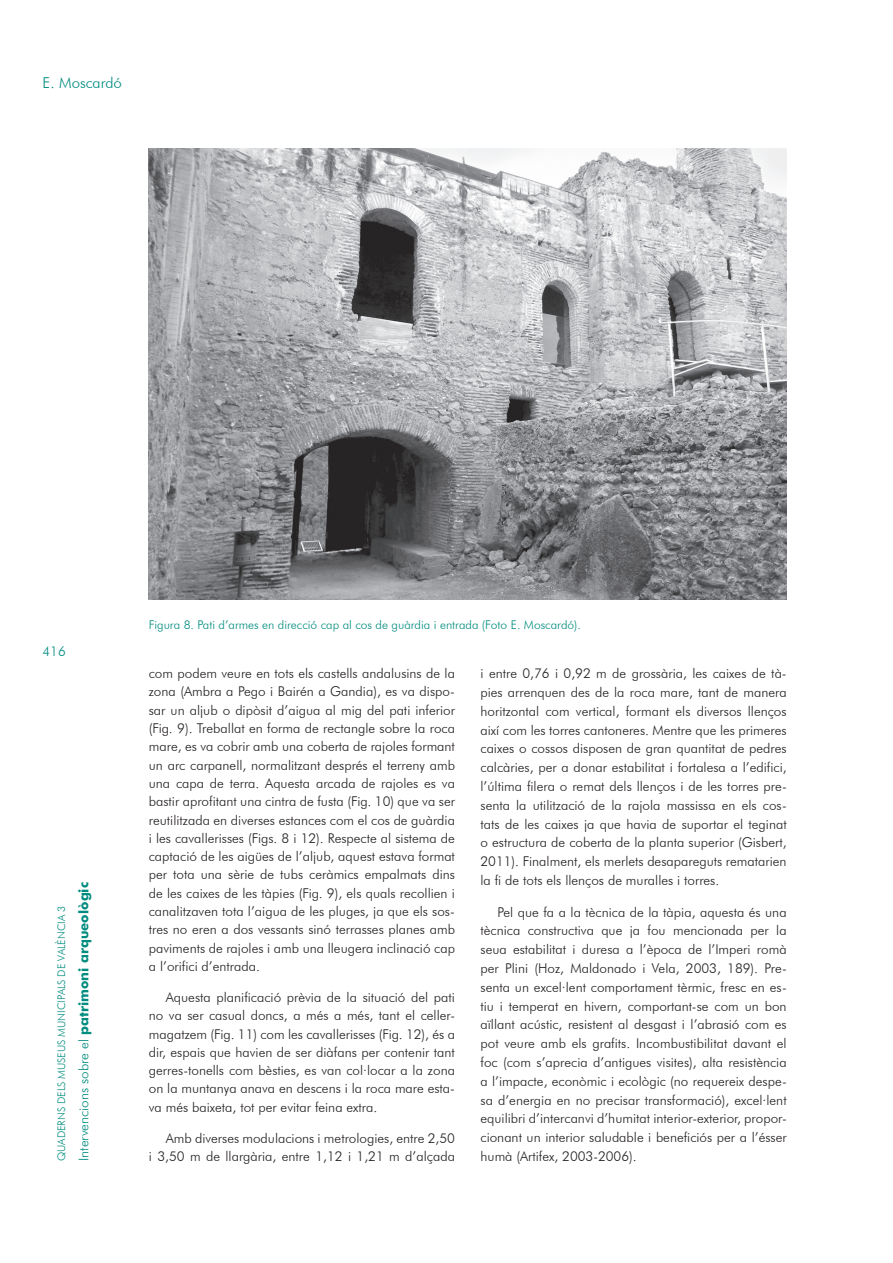
<style>
.page{position:relative;width:893px;height:1263px;background:#fff}
.page>*{position:absolute;margin:0;border:0;box-sizing:border-box;transform-origin:0 0}
.t1{font:300 15px "Futura BT";color:#008c7f}
.t2{font:300 13.5px/18.8px "Futura BT";color:#231f20;text-align:justify}
.t3{font:300 13.5px "Futura BT";color:#008c7f}
.t4{font:300 12px "Futura BT";color:#008c7f}
.t5{font:300 10.5px "Futura BT";color:#008c7f}
.s1{font-weight:700}
</style>
<div class="page">
<img style="left:148px;top:149px;width:639px;height:451px">
<p class="t1" style="left:43px;top:73px;width:81px">E. Moscardó</p>
<p class="t3" style="left:43px;top:643px;width:25px">416</p>
<p class="t5" style="left:55px;top:1161px;width:256px;rotate:-90deg">QUADERNS DELS MUSEUS MUNICIPALS DE VALÈNCIA 3</p>
<p class="t3" style="left:75px;top:1161px;width:280px;rotate:-90deg">Intervencions sobre el <span class="s1">patrimoni arqueològic</span></p>
<p class="t4" style="left:149px;top:617px;width:434px">Figura 8. Pati d’armes en direcció cap al cos de guàrdia i entrada (Foto E. Moscardó).</p>
<p class="t2" style="left:149px;top:664px;width:308px;line-height:18.3px">com podem veure en tots els castells andalusins de la zona (Ambra a Pego i Bairén a Gandia), es va dispo&shy;sar un aljub o dipòsit d’aigua al mig del pati inferior (Fig. 9). Treballat en forma de rectangle sobre la roca mare, es va cobrir amb una coberta de rajoles formant un arc carpanell, normalitzant després el terreny amb una capa de terra. Aquesta arcada de rajoles es va bastir aprofitant una cintra de fusta (Fig. 10) que va ser reutilitzada en diverses estances com el cos de guàrdia i les cavallerisses (Figs. 8 i 12). Respecte al sistema de captació de les aigües de l’aljub, aquest estava format per tota una sèrie de tubs ceràmics empalmats dins de les caixes de les tàpies (Fig. 9), els quals recollien i canalitzaven tota l’aigua de les pluges, ja que els sos&shy;tres no eren a dos vessants sinó terrasses planes amb paviments de rajoles i amb una lleugera inclinació cap a l’orifici d’entrada.</p>
<p class="t2" style="left:149px;top:988px;width:308px;line-height:18.3px;text-indent:17px">Aquesta planificació prèvia de la situació del pati no va ser casual doncs, a més a més, tant el celler&shy;magatzem (Fig. 11) com les cavallerisses (Fig. 12), és a dir, espais que havien de ser diàfans per contenir tant gerres-tonells com bèsties, es van col·locar a la zona on la muntanya anava en descens i la roca mare esta&shy;va més baixeta, tot per evitar feina extra.</p>
<p class="t2" style="left:149px;top:1129px;width:308px;line-height:18.3px;text-align:right">Amb diverses modulacions i metrologies, entre 2,50<br>i 3,50 m de llargària, entre 1,12 i 1,21 m d’alçada</p>
<p class="t2" style="left:480px;top:664px;width:308px">i entre 0,76 i 0,92 m de grossària, les caixes de tà&shy;pies arrenquen des de la roca mare, tant de manera horitzontal com vertical, formant els diversos llenços així com les torres cantoneres. Mentre que les primeres caixes o cossos disposen de gran quantitat de pedres calcàries, per a donar estabilitat i fortalesa a l’edifici, l’última filera o remat dels llenços i de les torres pre&shy;senta la utilització de la rajola massissa en els cos&shy;tats de les caixes ja que havia de suportar el teginat o estructura de coberta de la planta superior (Gisbert, 2011). Finalment, els merlets desapareguts rematarien la fi de tots els llenços de muralles i torres.</p>
<p class="t2" style="left:480px;top:902px;width:308px;text-indent:17px">Pel que fa a la tècnica de la tàpia, aquesta és una tècnica constructiva que ja fou mencionada per la seua estabilitat i duresa a l’època de l’Imperi romà per Plini (Hoz, Maldonado i Vela, 2003, 189). Pre&shy;senta un excel·lent comportament tèrmic, fresc en es&shy;tiu i temperat en hivern, comportant-se com un bon aïllant acústic, resistent al desgast i l’abrasió com es pot veure amb els grafits. Incombustibilitat davant el foc (com s’aprecia d’antigues visites), alta resistència a l’impacte, econòmic i ecològic (no requereix despe&shy;sa d’energia en no precisar transformació), excel·lent equilibri d’intercanvi d’humitat interior-exterior, propor&shy;cionant un interior saludable i beneficiós per a l’ésser humà (Artifex, 2003-2006).</p>
</div>
